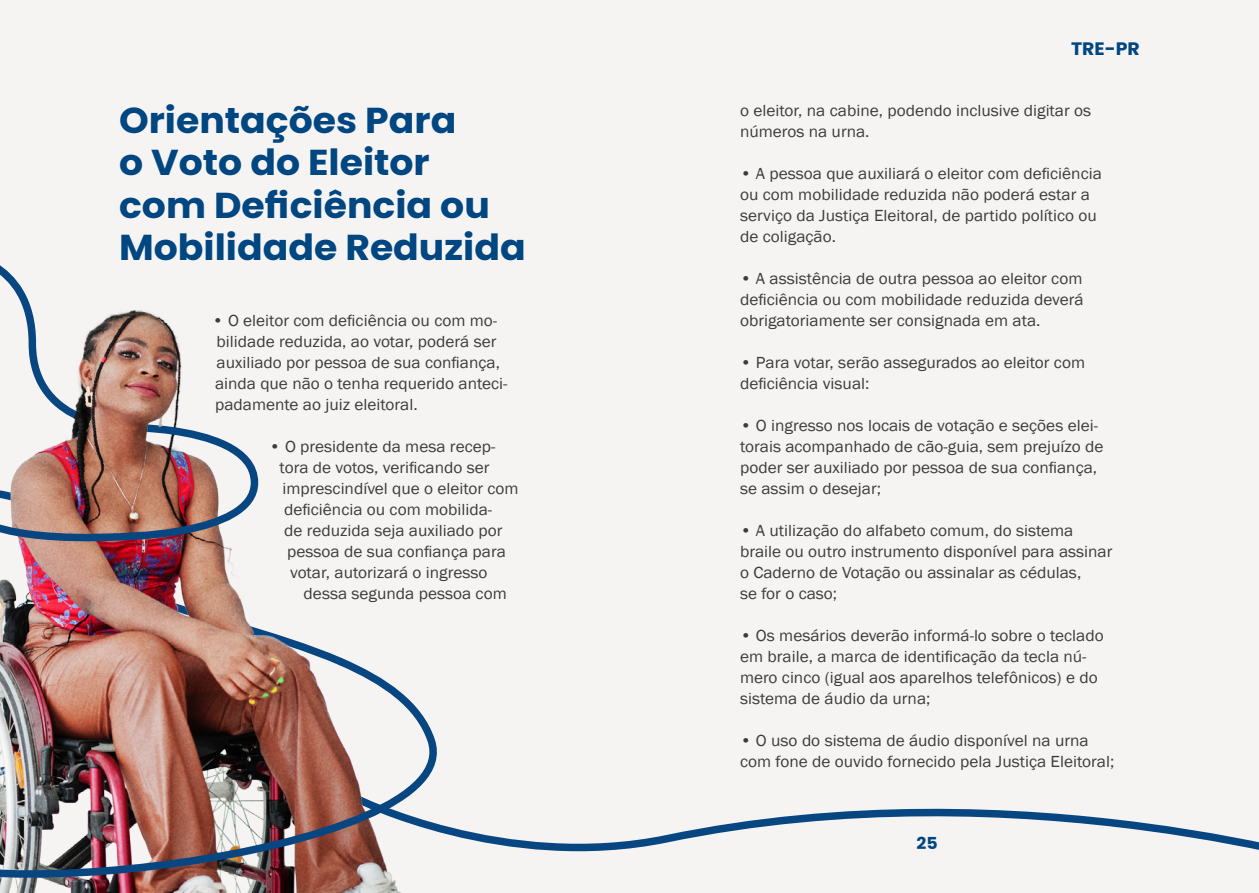
<style>
.page{position:relative;width:1259px;height:893px;background:#f6f4f3}
.page>*{position:absolute;margin:0;border:0;box-sizing:border-box;transform-origin:0 0}
.t1{font:700 36px/42px "Poppins";color:#004680;scale:1.05 1}
.t2{font:700 18px "Poppins";color:#004680;scale:1.05 1}
.t3{font:16.5px/21px "Franklin Gothic";color:#3c3c3b;scale:1.05 1}
.t4{font:700 16.5px "Poppins";color:#004680;scale:1.05 1}
</style>
<div class="page">
<svg style="left:480px;top:808px;width:779px;height:44px"></svg>
<img style="left:0;top:265px;width:262px;height:387px">
<img style="left:0;top:652px;width:480px;height:241px">
<h1 class="t1" style="left:119px;top:100px;width:389px">Orientações Para<br>o Voto do Eleitor com Deficiência ou<br>Mobilidade Reduzida</h1>
<p class="t3" style="left:212px;top:311px;width:283px">• O eleitor com deficiência ou com mo&shy;bilidade reduzida, ao votar, poderá ser auxiliado por pessoa de sua confiança, ainda que não o tenha requerido anteci&shy;padamente ao juiz eleitoral.</p>
<p class="t3" style="left:269px;top:437px;width:217px">• O presidente da mesa recep-</p>
<p class="t3" style="left:280px;top:458px;width:201px">tora de votos, verificando ser</p>
<p class="t3" style="left:283px;top:479px;width:226px">imprescindível que o eleitor com</p>
<p class="t3" style="left:284px;top:500px;width:200px">deficiência ou com mobilida-</p>
<p class="t3" style="left:284px;top:521px;width:210px">de reduzida seja auxiliado por</p>
<p class="t3" style="left:287px;top:542px;width:210px">pessoa de sua confiança para</p>
<p class="t3" style="left:290px;top:563px;width:189px">votar, autorizará o ingresso</p>
<p class="t3" style="left:304px;top:584px;width:195px">dessa segunda pessoa com</p>
<p class="t2" style="left:1071px;top:38px;width:67px">TRE-PR</p>
<p class="t3" style="left:740px;top:101px;width:336px">o eleitor, na cabine, podendo inclusive digitar os números na urna.</p>
<p class="t3" style="left:740px;top:164px;width:346px">• A pessoa que auxiliará o eleitor com deficiência ou com mobilidade reduzida não poderá estar a serviço da Justiça Eleitoral, de partido político ou de coligação.</p>
<p class="t3" style="left:740px;top:269px;width:329px;text-align:justify">• A assistência de outra pessoa ao eleitor com deficiência ou com mobilidade reduzida deverá obrigatoriamente ser consignada em ata.</p>
<p class="t3" style="left:740px;top:353px;width:330px">• Para votar, serão assegurados ao eleitor com deficiência visual:</p>
<p class="t3" style="left:740px;top:416px;width:347px">• O ingresso nos locais de votação e seções elei&shy;torais acompanhado de cão-guia, sem prejuízo de poder ser auxiliado por pessoa de sua confiança, se assim o desejar;</p>
<p class="t3" style="left:740px;top:521px;width:356px">• A utilização do alfabeto comum, do sistema braile ou outro instrumento disponível para assinar o Caderno de Votação ou assinalar as cédulas,<br>se for o caso;</p>
<p class="t3" style="left:740px;top:626px;width:348px">• Os mesários deverão informá-lo sobre o teclado em braile, a marca de identificação da tecla nú&shy;mero cinco (igual aos aparelhos telefônicos) e do sistema de áudio da urna;</p>
<p class="t3" style="left:740px;top:731px;width:358px">• O uso do sistema de áudio disponível na urna com fone de ouvido fornecido pela Justiça Eleitoral;</p>
<p class="t4" style="left:916px;top:834px;width:22px">25</p>
</div>
